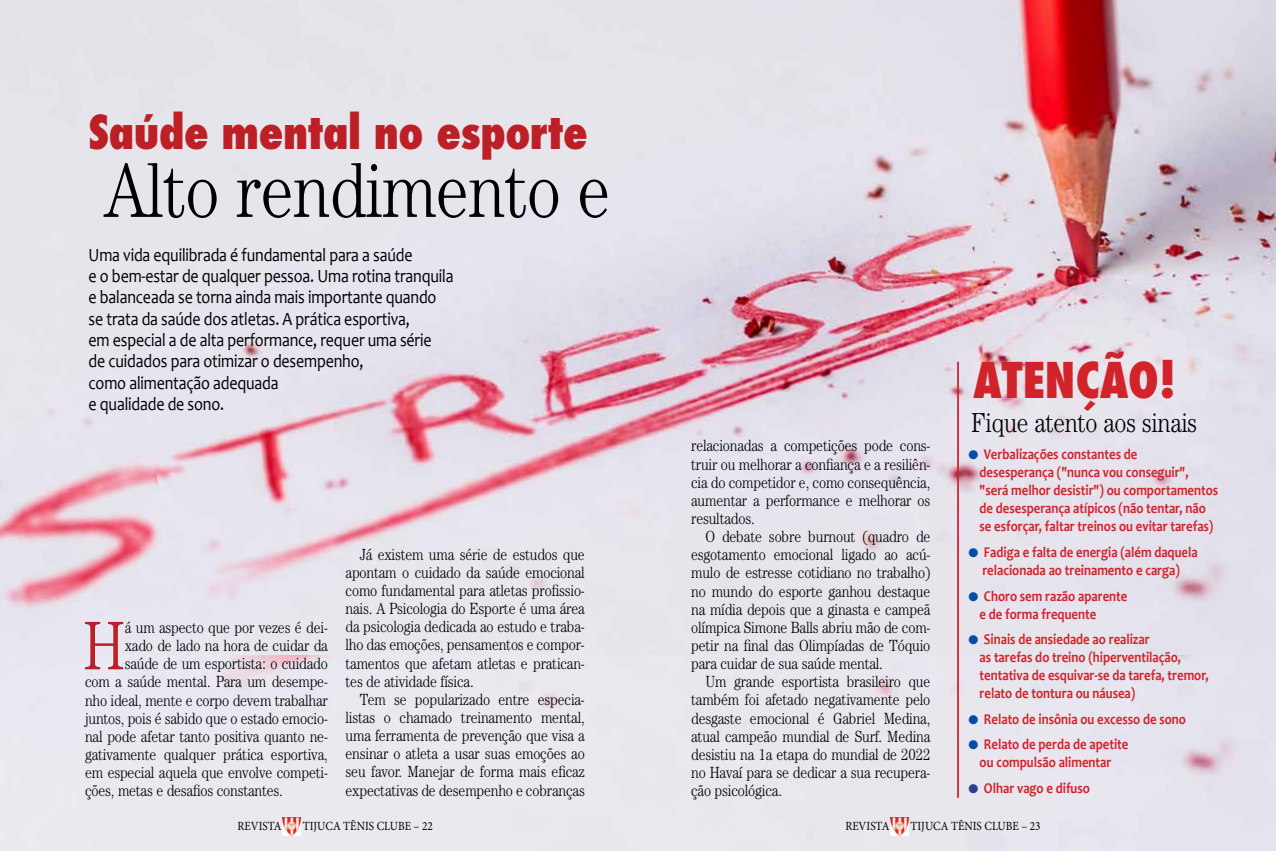
<style>
.page{position:relative;width:1276px;height:851px;background:#fff}
.page>*{position:absolute;margin:0;border:0;box-sizing:border-box;transform-origin:0 0}
.t1{font:300 78px "Century IT Cby BT";letter-spacing:-.01em;color:#000;scale:.85 1}
.t2{font:300 69.12px "Century IT Cby BT";color:#bc2026;scale:.85 1}
.t3{font:800 condensed 47.88px "Futura";color:#d2232a}
.t4{font:800 condensed 45.38px "Futura";letter-spacing:-.01em;color:#bc2026}
.t5{font:300 27.62px "Century IT Cby BT";letter-spacing:-.01em;color:#000;scale:.85 1}
.t6{font:18.75px/21.2px "Candara";letter-spacing:-.01em;color:#000;scale:.85 1}
.t7{font:300 16.25px/18.1px "Century IT Cby BT";letter-spacing:-.01em;color:#000;text-align:justify;scale:.85 1}
.t8{font:700 15px/18px "Candara";color:#d2232a;scale:.85 1}
.t9{font:12.5px "Minion Pro";color:#000;scale:.9 1}
.s1{color:#034ea2}
.s2{color:#25408f}
</style>
<div class="page">
<img style="left:0;top:0;width:1276px;height:656px">
<div style="left:0;top:656px;width:1276px;height:194px;background:#eae7ef"></div>
<img style="left:0;top:435px;width:178px;height:195px">
<img style="left:890px;top:817px;width:18px;height:18px">
<img style="left:282px;top:817px;width:18px;height:18px">
<hr style="left:957px;top:361px;width:2px;height:436px;background:#d2232a">
<h3 class="t4" style="left:89px;top:101px;width:501px">Saúde mental no esporte</h3>
<h1 class="t1" style="left:104px;top:142px;width:596px">Alto rendimento e</h1>
<p class="t6" style="left:89px;top:244px;width:431px">Uma vida equilibrada é fundamental para a saúde<br>e o bem-estar de qualquer pessoa. Uma rotina tranquila e balanceada se torna ainda mais importante quando se trata da saúde dos atletas. A prática esportiva,<br>em especial a de alta performance, requer uma série<br>de cuidados para otimizar o desempenho,<br>como alimentação adequada<br>e qualidade de sono.</p>
<h2 class="t2" style="left:83px;top:603px;width:51px">H</h2>
<p class="t7" style="left:125px;top:618px;width:240px">á um aspecto que por vezes é dei-</p>
<p class="t7" style="left:125px;top:636px;width:240px">xado de lado na hora de cuidar da</p>
<p class="t7" style="left:125px;top:654px;width:240px">saúde de um esportista: o cuidado</p>
<p class="t7" style="left:85px;top:672px;width:287px">com a saúde mental. Para um desempe-</p>
<p class="t7" style="left:85px;top:690px;width:287px">nho ideal, mente e corpo devem trabalhar</p>
<p class="t7" style="left:85px;top:708px;width:287px">juntos, pois é sabido que o estado emocio-</p>
<p class="t7" style="left:85px;top:726px;width:287px">nal pode afetar tanto positiva quanto ne-</p>
<p class="t7" style="left:85px;top:745px;width:287px">gativamente qualquer prática esportiva,</p>
<p class="t7" style="left:85px;top:763px;width:287px">em especial aquela que envolve competi-</p>
<p class="t7" style="left:85px;top:781px;width:234px">ções, metas e desafios constantes.</p>
<p class="t7" style="left:345px;top:544px;width:283px;text-indent:14px">Já existem uma série de estudos que apontam o cuidado da saúde emocional como fundamental para atletas profissio&shy;nais. A Psicologia do Esporte é uma área da psicologia dedicada ao estudo e traba&shy;lho das emoções, pensamentos e compor&shy;tamentos que afetam atletas e pratican&shy;tes de atividade física.</p>
<p class="t7" style="left:345px;top:689px;width:283px;text-indent:14px">Tem se popularizado entre especia&shy;listas o chamado treinamento mental, uma ferramenta de prevenção que visa a ensinar o atleta a usar suas emoções ao seu favor. Manejar de forma mais eficaz expectativas de desempenho e cobranças</p>
<p class="t7" style="left:691px;top:436px;width:283px">relacionadas a competições pode cons&shy;truir ou melhorar a confiança e a resiliên&shy;cia do competidor e, como consequência, aumentar a performance e melhorar os resultados.</p>
<p class="t7" style="left:691px;top:527px;width:283px;text-indent:14px">O debate sobre burnout (quadro de esgotamento emocional ligado ao acú&shy;mulo de estresse cotidiano no trabalho) no mundo do esporte ganhou destaque na mídia depois que a ginasta e campeã olímpica Simone Balls abriu mão de com&shy;petir na final das Olimpíadas de Tóquio para cuidar de sua saúde mental.</p>
<p class="t7" style="left:691px;top:672px;width:283px;text-indent:14px">Um grande esportista brasileiro que também foi afetado negativamente pelo desgaste emocional é Gabriel Medina, atual campeão mundial de Surf. Medina desistiu na 1a etapa do mundial de 2022 no Havaí para se dedicar a sua recupera&shy;ção psicológica.</p>
<h3 class="t3" style="left:973px;top:347px;width:205px">ATENÇÃO!</h3>
<h3 class="t5" style="left:971px;top:405px;width:267px">Fique atento aos sinais</h3>
<p class="t8" style="left:979px;top:445px;width:282px;text-indent:-11px"><span class="s1">●</span> Verbalizações constantes de<br>desesperança ("nunca vou conseguir", "será melhor desistir") ou comportamentos de desesperança atípicos (não tentar, não se esforçar, faltar treinos ou evitar tarefas)</p>
<p class="t8" style="left:968px;top:543px;width:271px;text-align:center"><span class="s1">●</span> Fadiga e falta de energia (além daquela relacionada ao treinamento e carga)</p>
<p class="t8" style="left:979px;top:586px;width:175px;text-indent:-11px"><span class="s1">●</span> Choro sem razão aparente e de forma frequente</p>
<p class="t8" style="left:979px;top:630px;width:271px;text-indent:-11px"><span class="s1">●</span> Sinais de ansiedade ao realizar<br>as tarefas do treino (hiperventilação, tentativa de esquivar-se da tarefa, tremor, relato de tontura ou náusea)</p>
<p class="t8" style="left:968px;top:709px;width:257px"><span class="s1">●</span> Relato de insônia ou excesso de sono</p>
<p class="t8" style="left:968px;top:735px;width:189px;text-align:center"><span class="s1">●</span> Relato de perda de apetite ou compulsão alimentar</p>
<p class="t8" style="left:968px;top:778px;width:144px"><span class="s2">●</span> Olhar vago e difuso</p>
<p class="t9" style="left:237px;top:817px;width:50px">REVISTA</p>
<p class="t9" style="left:303px;top:817px;width:146px">TIJUCA TÊNIS CLUBE – 22</p>
<p class="t9" style="left:845px;top:817px;width:50px">REVISTA</p>
<p class="t9" style="left:910px;top:817px;width:146px">TIJUCA TÊNIS CLUBE – 23</p>
</div>
